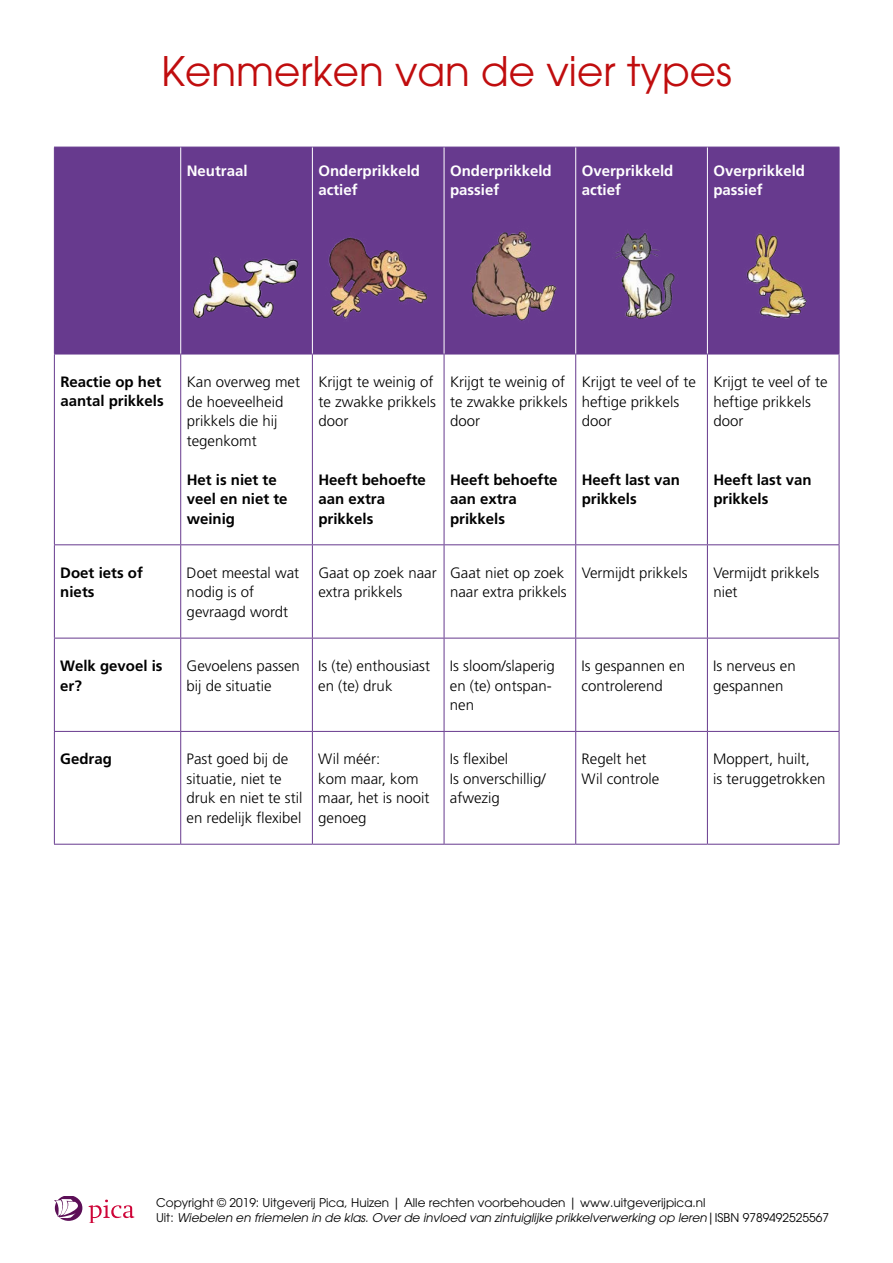
<style>
.page{position:relative;width:893px;height:1263px;background:#fff}
.page>*{position:absolute;margin:0;border:0;box-sizing:border-box;transform-origin:0 0}
.t1{font:40.5px "Avant Garde";color:#c00d0e}
.t2{font:300 15px/19.5px "Frutiger";color:#000}
.t3{font:700 15px/19.5px "Frutiger";color:#000}
.t4{font:700 15px/19.5px "Frutiger";color:#fff}
.t5{font:12px/15px "Avant Garde";color:#000}
.s1{font-style:italic}
</style>
<div class="page">
<svg style="left:89px;top:1199px;width:45px;height:23px"></svg>
<svg style="left:54px;top:1196px;width:28px;height:25px"></svg>
<div style="left:55px;top:148px;width:784px;height:206px;background:#673a8e"></div>
<hr style="left:54px;top:147px;width:127px;height:1px;background:#673a8e">
<hr style="left:54px;top:147px;width:1px;height:207px;background:#673a8e">
<hr style="left:181px;top:147px;width:131px;height:1px;background:#673a8e">
<hr style="left:312px;top:147px;width:132px;height:1px;background:#673a8e">
<hr style="left:444px;top:147px;width:132px;height:1px;background:#673a8e">
<hr style="left:576px;top:147px;width:131px;height:1px;background:#673a8e">
<hr style="left:707px;top:147px;width:132px;height:1px;background:#673a8e">
<hr style="left:839px;top:147px;width:1px;height:207px;background:#673a8e">
<hr style="left:54px;top:354px;width:127px;height:1px;background:#673a8e">
<hr style="left:54px;top:354px;width:1px;height:190px;background:#673a8e">
<hr style="left:181px;top:354px;width:131px;height:1px;background:#673a8e">
<hr style="left:180px;top:354px;width:1px;height:190px;background:#673a8e">
<hr style="left:312px;top:354px;width:132px;height:1px;background:#673a8e">
<hr style="left:312px;top:354px;width:1px;height:190px;background:#673a8e">
<hr style="left:444px;top:354px;width:132px;height:1px;background:#673a8e">
<hr style="left:444px;top:354px;width:1px;height:190px;background:#673a8e">
<hr style="left:576px;top:354px;width:131px;height:1px;background:#673a8e">
<hr style="left:575px;top:354px;width:1px;height:190px;background:#673a8e">
<hr style="left:707px;top:354px;width:132px;height:1px;background:#673a8e">
<hr style="left:707px;top:354px;width:1px;height:190px;background:#673a8e">
<hr style="left:839px;top:354px;width:1px;height:190px;background:#673a8e">
<hr style="left:54px;top:544px;width:127px;height:1px;background:#673a8e">
<hr style="left:54px;top:545px;width:1px;height:93px;background:#673a8e">
<hr style="left:181px;top:544px;width:131px;height:1px;background:#673a8e">
<hr style="left:180px;top:545px;width:1px;height:93px;background:#673a8e">
<hr style="left:312px;top:544px;width:132px;height:1px;background:#673a8e">
<hr style="left:312px;top:545px;width:1px;height:93px;background:#673a8e">
<hr style="left:444px;top:544px;width:132px;height:1px;background:#673a8e">
<hr style="left:444px;top:545px;width:1px;height:93px;background:#673a8e">
<hr style="left:576px;top:544px;width:131px;height:1px;background:#673a8e">
<hr style="left:575px;top:545px;width:1px;height:93px;background:#673a8e">
<hr style="left:707px;top:544px;width:132px;height:1px;background:#673a8e">
<hr style="left:707px;top:545px;width:1px;height:93px;background:#673a8e">
<hr style="left:839px;top:545px;width:1px;height:93px;background:#673a8e">
<hr style="left:54px;top:638px;width:127px;height:1px;background:#673a8e">
<hr style="left:54px;top:638px;width:1px;height:93px;background:#673a8e">
<hr style="left:181px;top:638px;width:131px;height:1px;background:#673a8e">
<hr style="left:180px;top:638px;width:1px;height:93px;background:#673a8e">
<hr style="left:312px;top:638px;width:132px;height:1px;background:#673a8e">
<hr style="left:312px;top:638px;width:1px;height:93px;background:#673a8e">
<hr style="left:444px;top:638px;width:132px;height:1px;background:#673a8e">
<hr style="left:444px;top:638px;width:1px;height:93px;background:#673a8e">
<hr style="left:576px;top:638px;width:131px;height:1px;background:#673a8e">
<hr style="left:575px;top:638px;width:1px;height:93px;background:#673a8e">
<hr style="left:707px;top:638px;width:132px;height:1px;background:#673a8e">
<hr style="left:707px;top:638px;width:1px;height:93px;background:#673a8e">
<hr style="left:839px;top:638px;width:1px;height:93px;background:#673a8e">
<hr style="left:54px;top:731px;width:127px;height:1px;background:#673a8e">
<hr style="left:54px;top:732px;width:1px;height:112px;background:#673a8e">
<hr style="left:181px;top:731px;width:131px;height:1px;background:#673a8e">
<hr style="left:180px;top:732px;width:1px;height:112px;background:#673a8e">
<hr style="left:312px;top:731px;width:132px;height:1px;background:#673a8e">
<hr style="left:312px;top:732px;width:1px;height:112px;background:#673a8e">
<hr style="left:444px;top:731px;width:132px;height:1px;background:#673a8e">
<hr style="left:444px;top:732px;width:1px;height:112px;background:#673a8e">
<hr style="left:576px;top:731px;width:131px;height:1px;background:#673a8e">
<hr style="left:575px;top:732px;width:1px;height:112px;background:#673a8e">
<hr style="left:707px;top:731px;width:132px;height:1px;background:#673a8e">
<hr style="left:707px;top:732px;width:1px;height:112px;background:#673a8e">
<hr style="left:839px;top:732px;width:1px;height:112px;background:#673a8e">
<hr style="left:54px;top:844px;width:127px;height:1px;background:#673a8e">
<hr style="left:181px;top:844px;width:131px;height:1px;background:#673a8e">
<hr style="left:312px;top:844px;width:132px;height:1px;background:#673a8e">
<hr style="left:444px;top:844px;width:132px;height:1px;background:#673a8e">
<hr style="left:576px;top:844px;width:131px;height:1px;background:#673a8e">
<hr style="left:707px;top:844px;width:132px;height:1px;background:#673a8e">
<hr style="left:180px;top:147px;width:1px;height:207px;background:#fff">
<hr style="left:312px;top:147px;width:1px;height:207px;background:#fff">
<hr style="left:444px;top:147px;width:1px;height:207px;background:#fff">
<hr style="left:575px;top:147px;width:1px;height:207px;background:#fff">
<hr style="left:707px;top:147px;width:1px;height:207px;background:#fff">
<img style="left:743px;top:230px;width:65px;height:91px">
<img style="left:469px;top:227px;width:89px;height:96px">
<img style="left:607px;top:229px;width:77px;height:92px">
<img style="left:320px;top:232px;width:113px;height:89px">
<img style="left:186px;top:252px;width:119px;height:68px">
<h1 class="t1" style="left:161px;top:47px;width:572px">Kenmerken van de vier types</h1>
<p class="t4" style="left:187px;top:161px;width:62px">Neutraal</p>
<p class="t4" style="left:318px;top:161px;width:103px">Onderprikkeld actief</p>
<p class="t4" style="left:450px;top:161px;width:103px">Onderprikkeld passief</p>
<p class="t4" style="left:582px;top:161px;width:93px">Overprikkeld actief</p>
<p class="t4" style="left:713px;top:161px;width:93px">Overprikkeld passief</p>
<p class="t3" style="left:60px;top:372px;width:105px">Reactie op het aantal prikkels</p>
<p class="t2" style="left:187px;top:372px;width:115px">Kan overweg met de hoeveelheid prikkels die hij tegenkomt</p>
<p class="t3" style="left:187px;top:469px;width:102px">Het is niet te veel en niet te weinig</p>
<p class="t2" style="left:318px;top:372px;width:119px">Krijgt te weinig of te zwakke prikkels door</p>
<p class="t2" style="left:450px;top:372px;width:119px">Krijgt te weinig of te zwakke prikkels door</p>
<p class="t2" style="left:582px;top:372px;width:116px">Krijgt te veel of te heftige prikkels door</p>
<p class="t3" style="left:318px;top:469px;width:109px">Heeft behoefte aan extra prikkels</p>
<p class="t3" style="left:450px;top:469px;width:109px">Heeft behoefte aan extra prikkels</p>
<p class="t3" style="left:582px;top:469px;width:100px">Heeft last van prikkels</p>
<p class="t2" style="left:713px;top:372px;width:116px">Krijgt te veel of te heftige prikkels door</p>
<p class="t3" style="left:713px;top:469px;width:100px">Heeft last van prikkels</p>
<p class="t3" style="left:60px;top:563px;width:84px">Doet iets of niets</p>
<p class="t2" style="left:187px;top:563px;width:114px">Doet meestal wat nodig is of gevraagd wordt</p>
<p class="t2" style="left:318px;top:563px;width:120px">Gaat op zoek naar extra prikkels</p>
<p class="t2" style="left:450px;top:563px;width:118px">Gaat niet op zoek naar extra prikkels</p>
<p class="t2" style="left:582px;top:563px;width:107px">Vermijdt prikkels</p>
<p class="t2" style="left:713px;top:563px;width:107px">Vermijdt prikkels niet</p>
<p class="t3" style="left:60px;top:656px;width:104px">Welk gevoel is er?</p>
<p class="t2" style="left:187px;top:656px;width:115px">Gevoelens passen bij de situatie</p>
<p class="t2" style="left:318px;top:656px;width:113px">Is (te) enthousiast en (te) druk</p>
<p class="t2" style="left:450px;top:656px;width:107px">Is sloom/slaperig en (te) ontspan&shy;nen</p>
<p class="t2" style="left:582px;top:656px;width:105px">Is gespannen en controlerend</p>
<p class="t2" style="left:713px;top:656px;width:84px">Is nerveus en gespannen</p>
<p class="t3" style="left:60px;top:749px;width:53px">Gedrag</p>
<p class="t2" style="left:187px;top:749px;width:117px">Past goed bij de situatie, niet te druk en niet te stil en redelijk flexibel</p>
<p class="t2" style="left:318px;top:749px;width:113px">Wil méér:<br>kom maar, kom maar, het is nooit genoeg</p>
<p class="t2" style="left:450px;top:749px;width:97px">Is flexibel<br>Is onverschillig/ afwezig</p>
<p class="t2" style="left:582px;top:749px;width:79px">Regelt het<br>Wil controle</p>
<p class="t2" style="left:713px;top:749px;width:114px">Moppert, huilt,<br>is teruggetrokken</p>
<p class="t5" style="left:156px;top:1195px;width:675px">Copyright © 2019: Uitgeverij Pica, Huizen | Alle rechten voorbehouden | www.uitgeverijpica.nl<br>Uit: <span class="s1">Wiebelen en friemelen in de klas. Over de invloed van zintuiglijke prikkelverwerking op leren</span>|ISBN 9789492525567</p>
</div>
